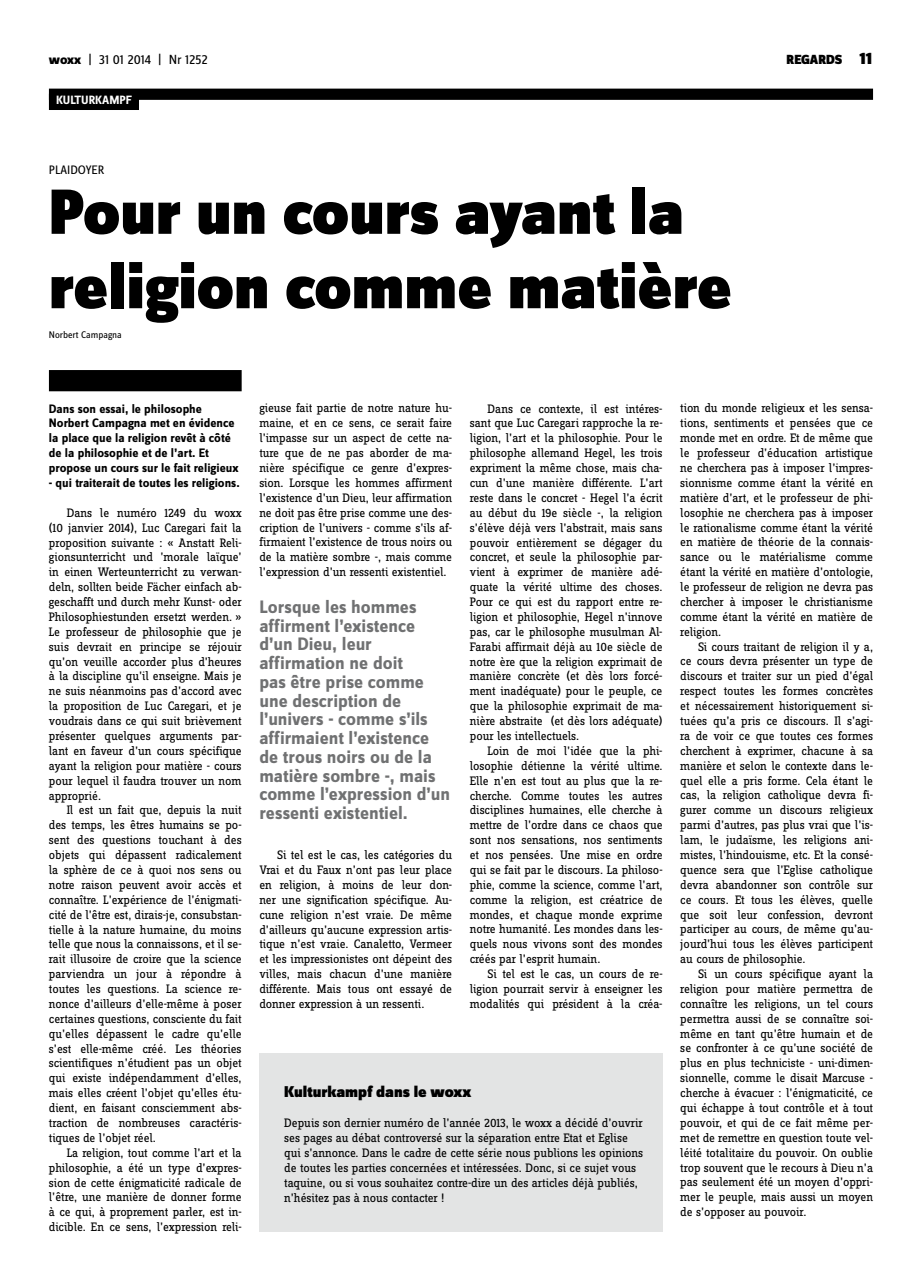
<style>
.page{position:relative;width:922px;height:1276px;background:#fff}
.page>*{position:absolute;margin:0;border:0;box-sizing:border-box;transform-origin:0 0}
.t1{font:900 66.25px/74.4px "Zine Sans Dis";color:#000}
.t2{font:700 18.75px/18.8px "Zine Sans Dis";color:#707172}
.t3{font:900 16.25px "Zine Sans Dis";color:#000}
.t4{font:13.75px "Zine Sans Dis";letter-spacing:-.01em;color:#000}
.t5{font:900 13.75px "Zine Sans Dis";letter-spacing:-.01em;color:#000}
.t6{font:12.75px/14.9px "Zine Slab Dis";color:#000;text-align:justify}
.t7{font:700 12.75px/14.9px "Zine Sans Dis";color:#000}
.t8{font:12.75px "Zine Sans Dis";color:#000}
.t9{font:700 12.5px "Zine Sans Dis";color:#fff}
.t10{font:10px "Zine Sans Dis";color:#000}
.s1{font-weight:800}
.s2{font-size:17.5px}
</style>
<div class="page">
<div style="left:49px;top:89px;width:823px;height:11px;background:#000"></div>
<div style="left:49px;top:370px;width:192px;height:21px;background:#000"></div>
<div style="left:49px;top:94px;width:90px;height:16px;background:#000"></div>
<div style="left:259px;top:1052px;width:403px;height:179px;background:#e3e4e4"></div>
<p class="t4" style="left:49px;top:53px;width:160px"><span class="s1">woxx</span> | 31 01 2014 | Nr 1252</p>
<p class="t5" style="left:786px;top:53px;width:87px">REGARDS <span class="s2">11</span></p>
<p class="t9" style="left:56px;top:93px;width:77px">KULTURKAMPF</p>
<p class="t8" style="left:49px;top:163px;width:57px">PLAIDOYER</p>
<h1 class="t1" style="left:49px;top:179px;width:684px">Pour un cours ayant la religion comme matière</h1>
<p class="t10" style="left:49px;top:329px;width:74px">Norbert Campagna</p>
<p class="t7" style="left:49px;top:402px;width:191px">Dans son essai, le philosophe Norbert Campagna met en évidence la place que la religion revêt à côté de la philosophie et de l’art. Et propose un cours sur le fait religieux</p>
<p class="t7" style="left:49px;top:476px;width:192px">- qui traiterait de toutes les religions.</p>
<p class="t6" style="left:49px;top:506px;width:194px;text-indent:18px">Dans le numéro 1249 du woxx (10 janvier 2014), Luc Caregari fait la proposition suivante : « Anstatt Reli&shy;gionsunterricht und ’morale laïque’ in einen Werteunterricht zu verwan&shy;deln, sollten beide Fächer einfach ab&shy;geschafft und durch mehr Kunst- oder Philosophiestunden ersetzt werden. » Le professeur de philosophie que je suis devrait en principe se réjouir qu’on veuille accorder plus d’heures à la discipline qu’il enseigne. Mais je ne suis néanmoins pas d’accord avec la proposition de Luc Caregari, et je voudrais dans ce qui suit brièvement présenter quelques arguments par&shy;lant en faveur d’un cours spécifique ayant la religion pour matière - cours pour lequel il faudra trouver un nom approprié.</p>
<p class="t6" style="left:49px;top:803px;width:194px;text-indent:18px">Il est un fait que, depuis la nuit des temps, les êtres humains se po&shy;sent des questions touchant à des objets qui dépassent radicalement la sphère de ce à quoi nos sens ou notre raison peuvent avoir accès et connaître. L’expérience de l’énigmati&shy;cité de l’être est, dirais-je, consubstan&shy;tielle à la nature humaine, du moins telle que nous la connaissons, et il se&shy;rait illusoire de croire que la science parviendra un jour à répondre à toutes les questions. La science re&shy;nonce d’ailleurs d’elle-même à poser certaines questions, consciente du fait qu’elles dépassent le cadre qu’elle s’est elle-même créé. Les théories scientifiques n’étudient pas un objet qui existe indépendamment d’elles, mais elles créent l’objet qu’elles étu&shy;dient, en faisant consciemment abs&shy;traction de nombreuses caractéris&shy;tiques de l’objet réel.</p>
<p class="t6" style="left:49px;top:1146px;width:194px;text-indent:18px">La religion, tout comme l’art et la philosophie, a été un type d’expres&shy;sion de cette énigmaticité radicale de l’être, une manière de donner forme à ce qui, à proprement parler, est in&shy;dicible. En ce sens, l’expression reli-</p>
<p class="t6" style="left:259px;top:401px;width:194px">gieuse fait partie de notre nature hu&shy;maine, et en ce sens, ce serait faire l’impasse sur un aspect de cette na&shy;ture que de ne pas aborder de ma&shy;nière spécifique ce genre d’expres&shy;sion. Lorsque les hommes affirment l’existence d’un Dieu, leur affirmation ne doit pas être prise comme une des&shy;cription de l’univers - comme s’ils af&shy;firmaient l’existence de trous noirs ou de la matière sombre -, mais comme l’expression d’un ressenti existentiel.</p>
<p class="t2" style="left:259px;top:598px;width:192px">Lorsque les hommes affirment l’existence d’un Dieu, leur affirmation ne doit<br>pas être prise comme une description de l’univers - comme s’ils affirmaient l’existence de trous noirs ou de la matière sombre -, mais comme l’expression d’un ressenti existentiel.</p>
<p class="t6" style="left:259px;top:848px;width:194px;text-indent:18px">Si tel est le cas, les catégories du Vrai et du Faux n’ont pas leur place en religion, à moins de leur don&shy;ner une signification spécifique. Au&shy;cune religion n’est vraie. De même d’ailleurs qu’aucune expression artis&shy;tique n’est vraie. Canaletto, Vermeer et les impressionistes ont dépeint des villes, mais chacun d’une manière différente. Mais tous ont essayé de donner expression à un ressenti.</p>
<p class="t6" style="left:469px;top:402px;width:194px;text-indent:18px">Dans ce contexte, il est intéres&shy;sant que Luc Caregari rapproche la re&shy;ligion, l’art et la philosophie. Pour le philosophe allemand Hegel, les trois expriment la même chose, mais cha&shy;cun d’une manière différente. L’art reste dans le concret - Hegel l’a écrit au début du 19e siècle -, la religion s’élève déjà vers l’abstrait, mais sans pouvoir entièrement se dégager du concret, et seule la philosophie par&shy;vient à exprimer de manière adé&shy;quate la vérité ultime des choses.<br>Pour ce qui est du rapport entre re&shy;ligion et philosophie, Hegel n’innove pas, car le philosophe musulman Al-Farabi affirmait déjà au 10e siècle de notre ère que la religion exprimait de manière concrète (et dès lors forcé&shy;ment inadéquate) pour le peuple, ce que la philosophie exprimait de ma&shy;nière abstraite (et dès lors adéquate) pour les intellectuels.</p>
<p class="t6" style="left:469px;top:744px;width:194px;text-indent:18px">Loin de moi l’idée que la phi&shy;losophie détienne la vérité ultime.<br>Elle n’en est tout au plus que la re&shy;cherche. Comme toutes les autres disciplines humaines, elle cherche à mettre de l’ordre dans ce chaos que sont nos sensations, nos sentiments et nos pensées. Une mise en ordre qui se fait par le discours. La philoso&shy;phie, comme la science, comme l’art, comme la religion, est créatrice de mondes, et chaque monde exprime notre humanité. Les mondes dans les&shy;quels nous vivons sont des mondes créés par l’esprit humain.</p>
<p class="t6" style="left:469px;top:967px;width:194px;text-indent:18px">Si tel est le cas, un cours de re&shy;ligion pourrait servir à enseigner les modalités qui président à la créa-</p>
<p class="t3" style="left:284px;top:1083px;width:188px">Kulturkampf dans le woxx</p>
<p class="t6" style="left:284px;top:1116px;width:360px;text-align:left">Depuis son dernier numéro de l’année 2013, le woxx a décidé d’ouvrir ses pages au débat controversé sur la séparation entre Etat et Eglise qui s’annonce. Dans le cadre de cette série nous publions les opinions de toutes les parties concernées et intéressées. Donc, si ce sujet vous taquine, ou si vous souhaitez contre-dire un des articles déjà publiés, n’hésitez pas à nous contacter !</p>
<p class="t6" style="left:680px;top:401px;width:194px">tion du monde religieux et les sensa&shy;tions, sentiments et pensées que ce monde met en ordre. Et de même que le professeur d’éducation artistique ne cherchera pas à imposer l’impres&shy;sionnisme comme étant la vérité en matière d’art, et le professeur de phi&shy;losophie ne cherchera pas à imposer le rationalisme comme étant la vérité en matière de théorie de la connais&shy;sance ou le matérialisme comme étant la vérité en matière d’ontologie, le professeur de religion ne devra pas chercher à imposer le christianisme comme étant la vérité en matière de religion.</p>
<p class="t6" style="left:680px;top:639px;width:194px;text-indent:18px">Si cours traitant de religion il y a, ce cours devra présenter un type de discours et traiter sur un pied d’égal respect toutes les formes concrètes et nécessairement historiquement si&shy;tuées qu’a pris ce discours. Il s’agi&shy;ra de voir ce que toutes ces formes cherchent à exprimer, chacune à sa manière et selon le contexte dans le&shy;quel elle a pris forme. Cela étant le cas, la religion catholique devra fi&shy;gurer comme un discours religieux parmi d’autres, pas plus vrai que l’is&shy;lam, le judaïsme, les religions ani&shy;mistes, l’hindouisme, etc. Et la consé&shy;quence sera que l’Eglise catholique devra abandonner son contrôle sur ce cours. Et tous les élèves, quelle que soit leur confession, devront participer au cours, de même qu’au&shy;jourd’hui tous les élèves participent au cours de philosophie.</p>
<p class="t6" style="left:680px;top:967px;width:194px;text-indent:18px">Si un cours spécifique ayant la religion pour matière permettra de connaître les religions, un tel cours permettra aussi de se connaître soi&shy;même en tant qu’être humain et de se confronter à ce qu’une société de plus en plus techniciste - uni-dimen&shy;sionnelle, comme le disait Marcuse - cherche à évacuer : l’énigmaticité, ce qui échappe à tout contrôle et à tout pouvoir, et qui de ce fait même per&shy;met de remettre en question toute vel&shy;léité totalitaire du pouvoir. On oublie trop souvent que le recours à Dieu n’a pas seulement été un moyen d’oppri&shy;mer le peuple, mais aussi un moyen de s’opposer au pouvoir.</p>
</div>
